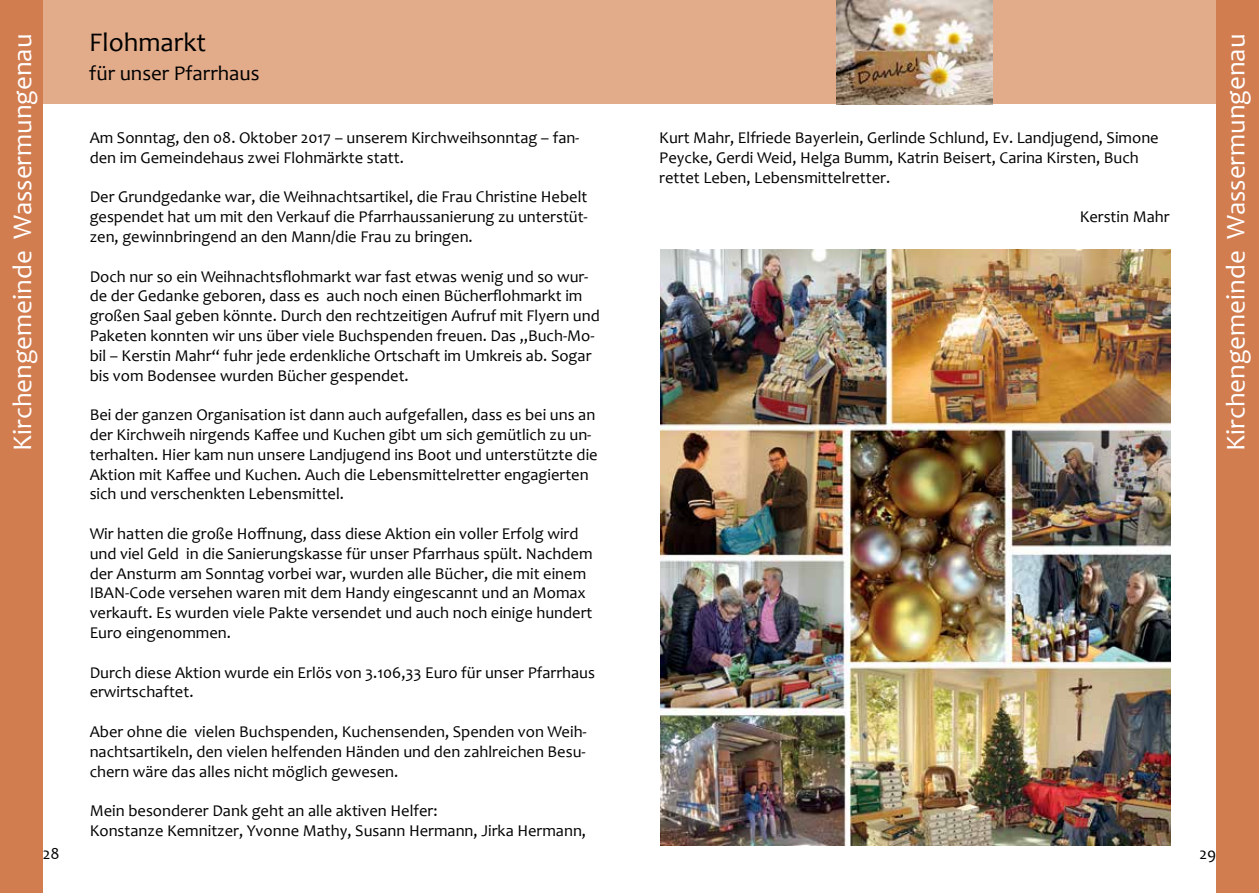
<style>
.page{position:relative;width:1259px;height:893px;background:#fff}
.page>*{position:absolute;margin:0;border:0;box-sizing:border-box;transform-origin:0 0}
.t1{font:27px "Candara";color:#fff}
.t2{font:27px "Candara";color:#000}
.t3{font:21px "Candara";color:#000}
.t4{font:16.5px/19.8px "Candara";color:#000}
</style>
<div class="page">
<div style="left:38px;top:0;width:591px;height:104px;background:#e2ac8b"></div>
<div style="left:0;top:0;width:43px;height:893px;background:#d27d50"></div>
<div style="left:629px;top:0;width:591px;height:104px;background:#e2ac8b"></div>
<div style="left:1216px;top:0;width:43px;height:893px;background:#d27d50"></div>
<img style="left:836px;top:0;width:156px;height:104px">
<img style="left:660px;top:250px;width:510px;height:595px">
<h1 class="t2" style="left:89px;top:26px;width:118px">Flohmarkt</h1>
<p class="t3" style="left:89px;top:60px;width:172px">für unser Pfarrhaus</p>
<h1 class="t1" style="left:6px;top:451px;width:418px;rotate:-90deg">Kirchengemeinde Wassermungenau</h1>
<h1 class="t1" style="left:1218px;top:451px;width:418px;rotate:-90deg">Kirchengemeinde Wassermungenau</h1>
<p class="t4" style="left:90px;top:128px;width:491px">Am Sonntag, den 08. Oktober 2017 – unserem Kirchweihsonntag – fan&shy;den im Gemeindehaus zwei Flohmärkte statt.</p>
<p class="t4" style="left:90px;top:187px;width:499px;text-align:justify">Der Grundgedanke war, die Weihnachtsartikel, die Frau Christine Hebelt gespendet hat um mit den Verkauf die Pfarrhaussanierung zu unterstüt&shy;zen, gewinnbringend an den Mann/die Frau zu bringen.</p>
<p class="t4" style="left:90px;top:266px;width:511px">Doch nur so ein Weihnachtsflohmarkt war fast etwas wenig und so wur&shy;de der Gedanke geboren, dass es auch noch einen Bücherflohmarkt im großen Saal geben könnte. Durch den rechtzeitigen Aufruf mit Flyern und Paketen konnten wir uns über viele Buchspenden freuen. Das „Buch-Mo&shy;bil – Kerstin Mahr“ fuhr jede erdenkliche Ortschaft im Umkreis ab. Sogar bis vom Bodensee wurden Bücher gespendet.</p>
<p class="t4" style="left:90px;top:405px;width:509px">Bei der ganzen Organisation ist dann auch aufgefallen, dass es bei uns an der Kirchweih nirgends Kaffee und Kuchen gibt um sich gemütlich zu un&shy;terhalten. Hier kam nun unsere Landjugend ins Boot und unterstützte die Aktion mit Kaffee und Kuchen. Auch die Lebensmittelretter engagierten sich und verschenkten Lebensmittel.</p>
<p class="t4" style="left:90px;top:524px;width:504px">Wir hatten die große Hoffnung, dass diese Aktion ein voller Erfolg wird und viel Geld in die Sanierungskasse für unser Pfarrhaus spült. Nachdem der Ansturm am Sonntag vorbei war, wurden alle Bücher, die mit einem IBAN-Code versehen waren mit dem Handy eingescannt und an Momax verkauft. Es wurden viele Pakte versendet und auch noch einige hundert Euro eingenommen.</p>
<p class="t4" style="left:90px;top:662px;width:507px">Durch diese Aktion wurde ein Erlös von 3.106,33 Euro für unser Pfarrhaus erwirtschaftet.</p>
<p class="t4" style="left:90px;top:722px;width:498px;text-align:justify">Aber ohne die vielen Buchspenden, Kuchensenden, Spenden von Weih&shy;nachtsartikeln, den vielen helfenden Händen und den zahlreichen Besu&shy;chern wäre das alles nicht möglich gewesen.</p>
<p class="t4" style="left:90px;top:801px;width:498px">Mein besonderer Dank geht an alle aktiven Helfer:<br>Konstanze Kemnitzer, Yvonne Mathy, Susann Hermann, Jirka Hermann,</p>
<p class="t4" style="left:659px;top:128px;width:501px">Kurt Mahr, Elfriede Bayerlein, Gerlinde Schlund, Ev. Landjugend, Simone<br>Peycke, Gerdi Weid, Helga Bumm, Katrin Beisert, Carina Kirsten, Buch rettet Leben, Lebensmittelretter.</p>
<p class="t4" style="left:1079px;top:207px;width:92px">Kerstin Mahr</p>
<p class="t4" style="left:43px;top:844px;width:18px">28</p>
<p class="t4" style="left:1199px;top:844px;width:18px">29</p>
</div>
